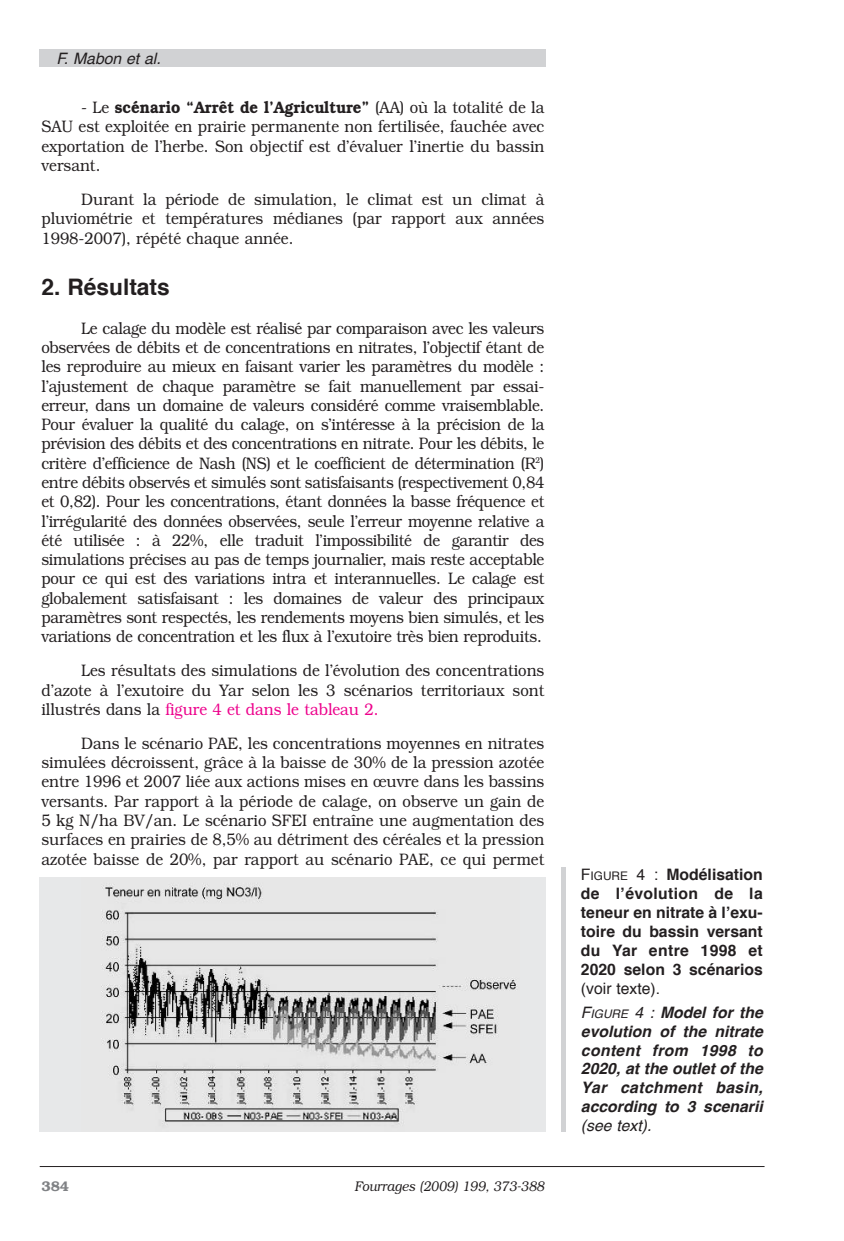
<style>
.page{position:relative;width:844px;height:1241px;background:#fff}
.page>*{position:absolute;margin:0;border:0;box-sizing:border-box;transform-origin:0 0}
.t1{font:700 22.75px "Helvetica";color:#231f20}
.t2{font:300 16.62px/19.2px "Bookman";color:#231f20;text-align:justify;scale:.9 1}
.t3{font:700 15.75px/18.9px "Helvetica";color:#231f20;text-align:justify}
.t4{font:italic 700 15.75px/18.9px "Helvetica";color:#231f20;text-align:justify}
.t5{font:15.75px/23.8px "Helvetica";color:#231f20}
.t6{font:italic 15.75px "Helvetica";color:#231f20}
.t7{font:italic 300 14px "Bookman";color:#231f20;scale:.9 1}
.t8{font:600 14px "Bookman";color:#808285}
.s1{font-weight:600}
.s2{color:#ed028c}
.s3{font-weight:400}
.s4{font-weight:400;font-size:11.9px}
.s5{font-style:italic}
.s6{font-style:italic;font-size:11.9px}
.s7{font-weight:700;font-style:italic}
</style>
<div class="page">
<div style="left:40px;top:50px;width:506px;height:17px;background:#d1d2d4"></div>
<hr style="left:40px;top:1165px;width:724px;height:1px;background:#231f20">
<div style="left:40px;top:877px;width:506px;height:254px;background:#e7e8e9"></div>
<img style="left:101px;top:883px;width:417px;height:242px">
<div style="left:561px;top:867px;width:5px;height:264px;background:#d1d2d4"></div>
<p class="t6" style="left:56px;top:52px;width:106px">F. mabon et al.</p>
<p class="t2" style="left:41px;top:98px;width:560px;text-indent:40px">- Le <span class="s1">scénario “Arrêt de l’Agriculture”</span> (AA) où la totalité de la SAU est exploitée en prairie permanente non fertilisée, fauchée avec exportation de l’herbe. Son objectif est d’évaluer l’inertie du bassin versant.</p>
<p class="t2" style="left:41px;top:190px;width:560px;text-indent:40px">Durant la période de simulation, le climat est un climat à pluviométrie et températures médianes (par rapport aux années 1998-2007), répété chaque année.</p>
<h1 class="t1" style="left:41px;top:277px;width:130px">2. Résultats</h1>
<p class="t2" style="left:41px;top:318px;width:560px;text-indent:40px">Le calage du modèle est réalisé par comparaison avec les valeurs observées de débits et de concentrations en nitrates, l’objectif étant de les reproduire au mieux en faisant varier les paramètres du modèle : l’ajustement de chaque paramètre se fait manuellement par essai&shy;erreur, dans un domaine de valeurs considéré comme vraisemblable.<br>Pour évaluer la qualité du calage, on s’intéresse à la précision de la prévision des débits et des concentrations en nitrate. Pour les débits, le critère d’efficience de Nash (NS) et le coefficient de détermination (R<sup>2</sup>) entre débits observés et simulés sont satisfaisants (respectivement 0,84 et 0,82). Pour les concentrations, étant données la basse fréquence et l’irrégularité des données observées, seule l’erreur moyenne relative a été utilisée : à 22%, elle traduit l’impossibilité de garantir des simulations précises au pas de temps journalier, mais reste acceptable pour ce qui est des variations intra et interannuelles. Le calage est globalement satisfaisant : les domaines de valeur des principaux paramètres sont respectés, les rendements moyens bien simulés, et les variations de concentration et les flux à l’exutoire très bien reproduits.</p>
<p class="t2" style="left:41px;top:660px;width:560px;text-indent:40px">Les résultats des simulations de l’évolution des concentrations d’azote à l’exutoire du Yar selon les 3 scénarios territoriaux sont illustrés dans la <span class="s2">figure 4 et dans le tableau 2.</span></p>
<p class="t2" style="left:41px;top:733px;width:560px;text-indent:40px">Dans le scénario PAE, les concentrations moyennes en nitrates simulées décroissent, grâce à la baisse de 30% de la pression azotée entre 1996 et 2007 liée aux actions mises en œuvre dans les bassins versants. Par rapport à la période de calage, on observe un gain de 5 kg N/ha BV/an. Le scénario SFEI entraîne une augmentation des surfaces en prairies de 8,5% au détriment des céréales et la pression azotée baisse de 20%, par rapport au scénario PAE, ce qui permet</p>
<p class="t8" style="left:41px;top:1177px;width:29px">384</p>
<p class="t7" style="left:354px;top:1177px;width:212px">Fourrages (2009) 199, 373-388</p>
<p class="t3" style="left:581px;top:866px;width:183px"><span class="s3">F</span><span class="s4">IGURE</span> <span class="s3">4 :</span> Modélisation de l’évolution de la teneur en nitrate à l’exu&shy;toire du bassin versant du Yar entre 1998 et 2020 selon 3 scénarios</p>
<p class="t5" style="left:581px;top:977px;width:183px">(voir texte).<br><span class="s5">F</span><span class="s6">Igure</span> <span class="s5">4 :</span> <span class="s7">Model for the</span></p>
<p class="t4" style="left:581px;top:1022px;width:183px">evolution of the nitrate content from 1998 to 2020, at the outlet of the Yar catchment basin, according to 3 scenarii</p>
<p class="t6" style="left:581px;top:1118px;width:72px">(see text).</p>
</div>
